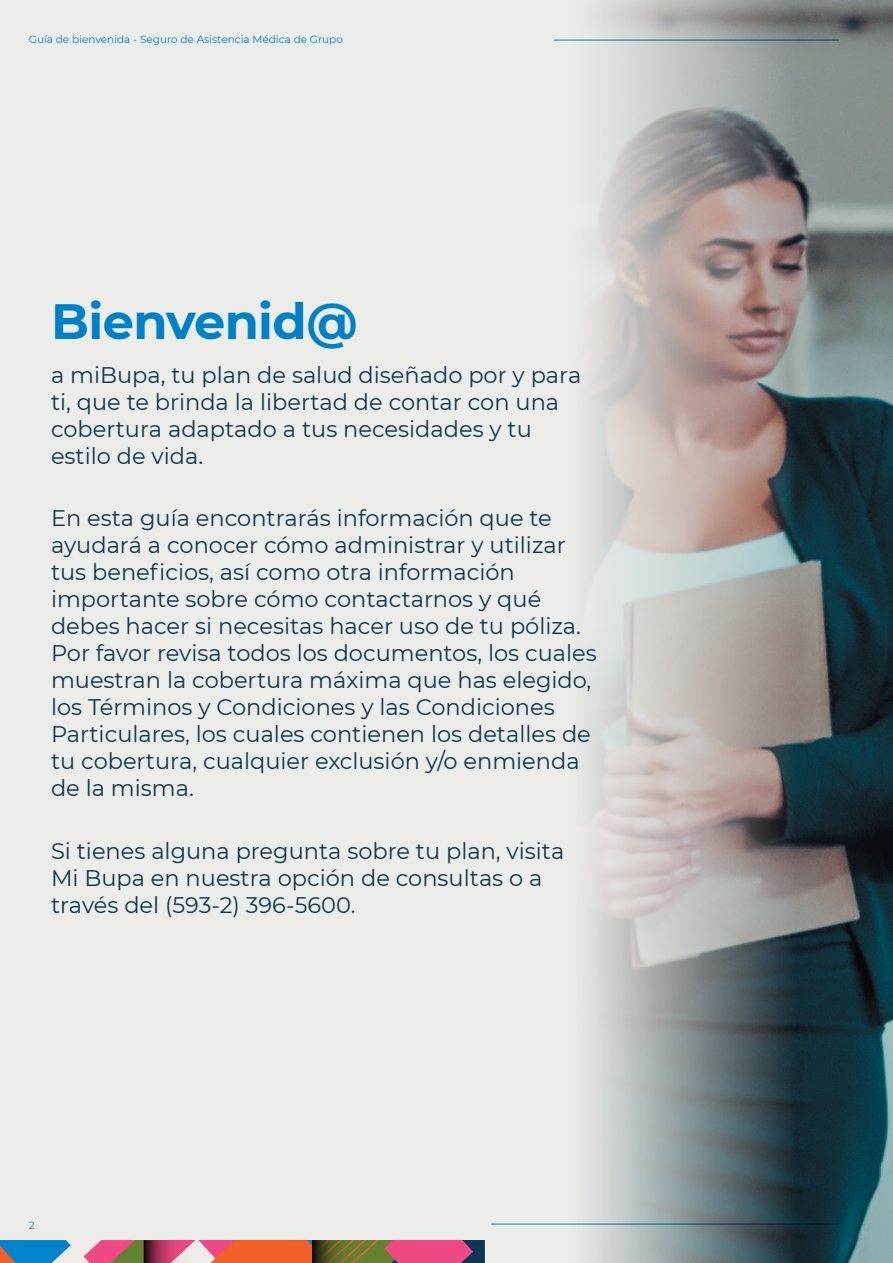
<style>
.page{position:relative;width:893px;height:1263px;background:#ecede9}
.page>*{position:absolute;margin:0;border:0;box-sizing:border-box;transform-origin:0 0}
.t1{font:700 49.5px "Montserrat";letter-spacing:-.015em;color:#0081c7}
.t2{font:22.5px/27px "Montserrat";color:#0b3751}
.t3{font:10.5px "Montserrat";color:#0081c7}
</style>
<div class="page">
<svg style="left:0;top:1240px;width:227px;height:23px"></svg>
<img style="left:227px;top:0;width:666px;height:1263px">
<p class="t3" style="left:29px;top:32px;width:316px">Guía de bienvenida - Seguro de Asistencia Médica de Grupo</p>
<h1 class="t1" style="left:51px;top:285px;width:308px">Bienvenid@</h1>
<p class="t2" style="left:51px;top:360px;width:532px">a miBupa, tu plan de salud diseñado por y para ti, que te brinda la libertad de contar con una cobertura adaptado a tus necesidades y tu estilo de vida.</p>
<p class="t2" style="left:51px;top:504px;width:547px">En esta guía encontrarás información que te ayudará a conocer cómo administrar y utilizar tus beneficios, así como otra información importante sobre cómo contactarnos y qué debes hacer si necesitas hacer uso de tu póliza.<br>Por favor revisa todos los documentos, los cuales muestran la cobertura máxima que has elegido, los Términos y Condiciones y las Condiciones Particulares, los cuales contienen los detalles de tu cobertura, cualquier exclusión y/o enmienda de la misma.</p>
<p class="t2" style="left:51px;top:836px;width:515px">Si tienes alguna pregunta sobre tu plan, visita<br>Mi Bupa en nuestra opción de consultas o a través del (593-2) 396-5600.</p>
<p class="t3" style="left:29px;top:1218px;width:7px">2</p>
</div>
